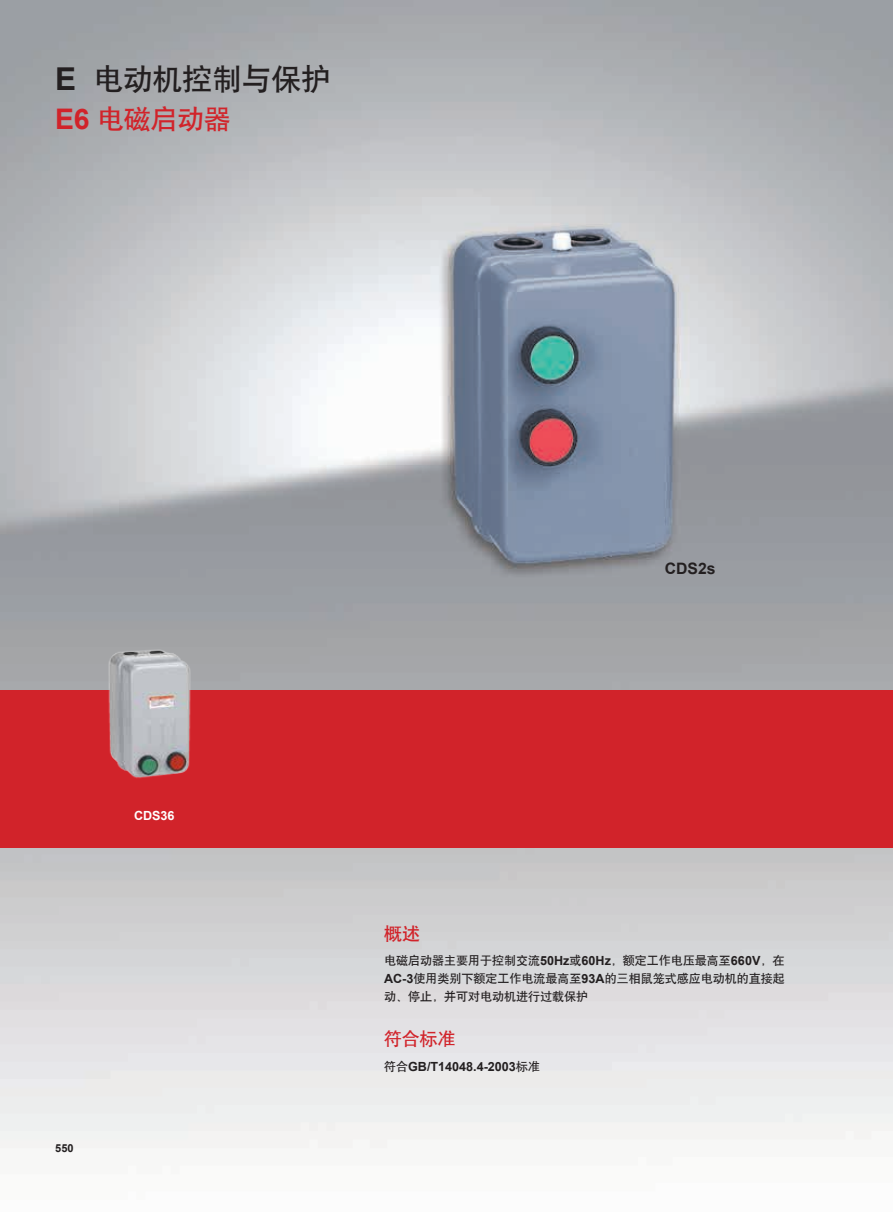
<style>
.page{position:relative;width:893px;height:1212px;background:#fff}
.page>*{position:absolute;margin:0;border:0;box-sizing:border-box;transform-origin:0 0}
.t1{font:30px "H Yb 1 gj";letter-spacing:-.01em;color:#231f20}
.t2{font:27px "H Yb 1 gj";letter-spacing:-.005em;color:#d1232a}
.t3{font:18px "H Yb 1 gj";letter-spacing:-.005em;color:#d1232a}
.t4{font:700 15.75px "Arial";color:#231f20}
.t5{font:700 12.6px "Arial";color:#231f20}
.t6{font:700 12.6px "Arial";color:#fff}
.t7{font:12px/18px "H Yb 1 gj";color:#231f20;text-align:justify}
.t8{font:700 10.95px "Arial";color:#231f20}
.s1{font-family:"Arial";font-weight:700;font-size:31.5px}
.s2{font-family:"Arial";font-weight:700;font-size:28.35px}
.s3{font-family:"Arial";font-weight:700;font-size:12.6px}
.s4{font-family:"H Yb 1 gj";font-weight:400;font-size:12px}
</style>
<div class="page">
<img style="left:0;top:0;width:893px;height:1148px">
<div style="left:0;top:690px;width:892px;height:157px;background:#d1232a"></div>
<img style="left:99px;top:641px;width:100px;height:137px">
<h1 class="t1" style="left:55px;top:64px;width:278px"><span class="s1">E</span> 电动机控制与保护</h1>
<h2 class="t2" style="left:55px;top:106px;width:177px"><span class="s2">E6</span> 电磁启动器</h2>
<p class="t6" style="left:134px;top:807px;width:42px">CDS36</p>
<p class="t8" style="left:55px;top:1140px;width:20px">550</p>
<h3 class="t4" style="left:665px;top:558px;width:52px">CDS2s</h3>
<h3 class="t3" style="left:384px;top:924px;width:37px">概述</h3>
<p class="t7" style="left:384px;top:952px;width:402px">电磁启动器主要用于控制交流<span class="s3">50Hz</span>或<span class="s3">60Hz</span>，额定工作电压最高至<span class="s3">660V</span>，在<span class="s3">AC-3</span>使用类别下额定工作电流最高至<span class="s3">93A</span>的三相鼠笼式感应电动机的直接起动、停止，并可对电动机进行过载保护</p>
<h3 class="t3" style="left:384px;top:1030px;width:73px">符合标准</h3>
<p class="t5" style="left:384px;top:1058px;width:157px"><span class="s4">符合</span>GB/T14048.4-2003<span class="s4">标准</span></p>
</div>
